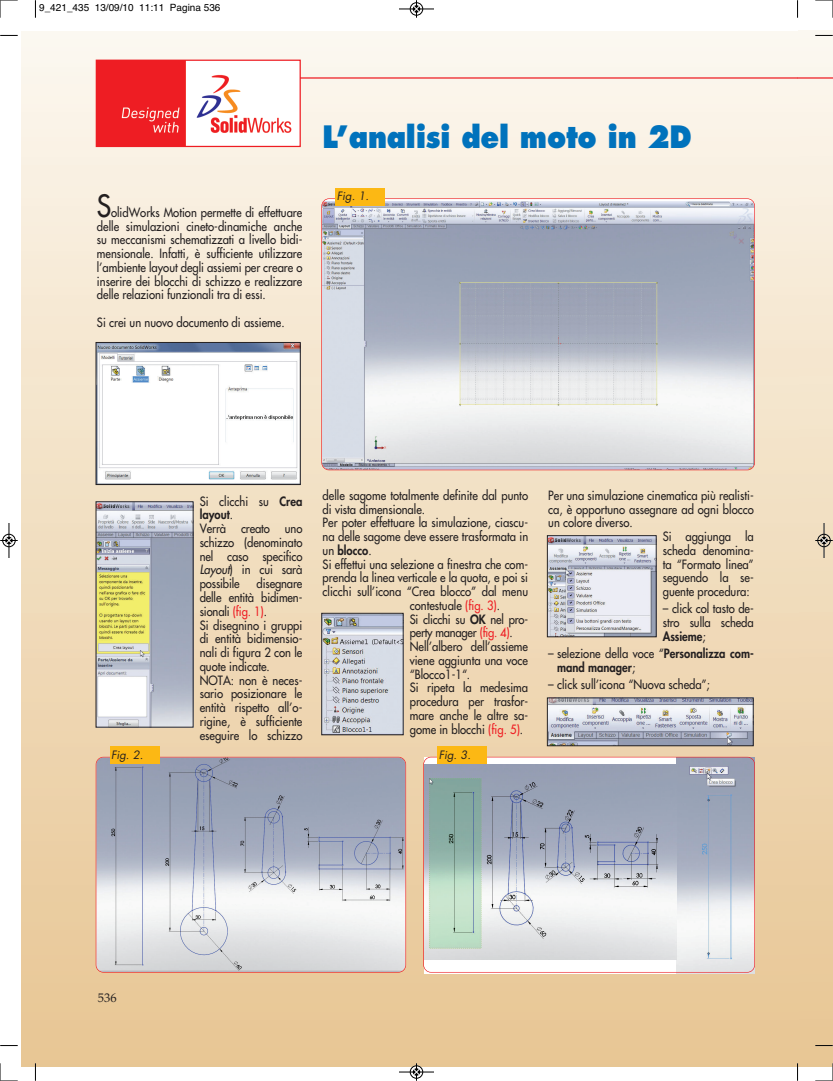
<style>
.page{position:relative;width:833px;height:1081px;background:#fff}
.page>*{position:absolute;margin:0;border:0;box-sizing:border-box;transform-origin:0 0}
.t1{font:800 30px "Futura";letter-spacing:-.01em;color:#0072bc;scale:.9 1}
.t2{font:30px "Futura";color:#231f20;scale:.9 1}
.t3{font:12.5px/13.8px "Futura";color:#231f20;text-align:justify;scale:.9 1}
.t4{font:800 12.5px/13.8px "Futura";color:#231f20;scale:.9 1}
.t5{font:12.5px "Futura";letter-spacing:-.02em;color:#231f20;scale:.9 1}
.t6{font:12.5px "Palatino";color:#231f20}
.t7{font:italic 11.25px "Futura";color:#231f20}
.t8{font:10px "Helvetica";color:#000}
.s1{font-weight:800}
.s2{font-style:italic}
.s3{color:#ee1d23}
.s4{font-weight:400}
</style>
<div class="page">
<div style="left:798px;top:31px;width:35px;height:1035px;background:linear-gradient(to bottom,#fbf7ee,#e7c592)"></div>
<div style="left:21px;top:32px;width:777px;height:1035px;background:linear-gradient(to bottom,#fbf7ee,#e6c391)"></div>
<img style="left:98px;top:344px;width:200px;height:139px">
<div style="left:96px;top:342px;width:204px;height:143px;border:1px solid #231f20"></div>
<img style="left:98px;top:503px;width:93px;height:222px">
<img style="left:323px;top:615px;width:78px;height:118px">
<div style="left:321px;top:613px;width:82px;height:122px;border:1px solid #231f20"></div>
<img style="left:549px;top:537px;width:105px;height:98px">
<div style="left:547px;top:535px;width:109px;height:102px;border:1px solid #231f20"></div>
<img style="left:322px;top:201px;width:432px;height:269px">
<div style="left:321px;top:198px;width:434px;height:272px;border:1px solid #ee1d23;border-radius:8px"></div>
<div style="left:335px;top:188px;width:50px;height:18px;background:#fcb814"></div>
<img style="left:96px;top:757px;width:309px;height:215px;border-radius:7px">
<div style="left:96px;top:757px;width:310px;height:215px;border:1px solid #ee1d23;border-radius:8px"></div>
<div style="left:110px;top:746px;width:49px;height:18px;background:#fcb814"></div>
<img style="left:676px;top:757px;width:78px;height:216px">
<div style="left:424px;top:757px;width:252px;height:216px;background:#fff"></div>
<img style="left:425px;top:764px;width:251px;height:195px">
<div style="left:423px;top:757px;width:332px;height:215px;border:1px solid #ee1d23;border-radius:8px"></div>
<div style="left:437px;top:746px;width:50px;height:18px;background:#fcb814"></div>
<img style="left:549px;top:699px;width:202px;height:45px">
<div style="left:547px;top:697px;width:206px;height:49px;border:1px solid #231f20"></div>
<svg style="left:95px;top:59px;width:738px;height:89px"></svg>
<svg style="left:35px;top:0;width:1px;height:18px"></svg>
<svg style="left:0;top:35px;width:18px;height:1px"></svg>
<svg style="left:797px;top:0;width:1px;height:18px"></svg>
<svg style="left:815px;top:35px;width:17px;height:1px"></svg>
<svg style="left:35px;top:1063px;width:1px;height:17px"></svg>
<svg style="left:0;top:1045px;width:18px;height:1px"></svg>
<svg style="left:797px;top:1063px;width:1px;height:17px"></svg>
<svg style="left:815px;top:1045px;width:17px;height:1px"></svg>
<svg style="left:0;top:0;width:18px;height:18px"></svg>
<svg style="left:815px;top:0;width:18px;height:18px"></svg>
<svg style="left:0;top:1063px;width:18px;height:18px"></svg>
<svg style="left:815px;top:1063px;width:18px;height:18px"></svg>
<div style="left:410px;top:2px;width:13px;height:14px;border:1px solid #fff;border-radius:50%"></div>
<hr style="left:399px;top:9px;width:35px;height:1px;background:#000">
<div style="left:410px;top:3px;width:13px;height:12px;border:1px solid #000;border-radius:50%"></div>
<svg style="left:413px;top:0;width:7px;height:18px"></svg>
<hr style="left:399px;top:1072px;width:35px;height:1px;background:#000">
<div style="left:410px;top:1065px;width:13px;height:13px;border:1px solid #000;border-radius:50%"></div>
<svg style="left:413px;top:1063px;width:7px;height:17px"></svg>
<div style="left:2px;top:534px;width:14px;height:13px;border:1px solid #fff;border-radius:50%"></div>
<hr style="left:9px;top:523px;width:1px;height:35px;background:#000">
<div style="left:3px;top:534px;width:12px;height:13px;border:1px solid #000;border-radius:50%"></div>
<svg style="left:0;top:537px;width:18px;height:7px"></svg>
<hr style="left:823px;top:523px;width:1px;height:35px;background:#000">
<div style="left:817px;top:534px;width:13px;height:13px;border:1px solid #000;border-radius:50%"></div>
<svg style="left:815px;top:537px;width:17px;height:7px"></svg>
<p class="t8" style="left:39px;top:2px;width:183px">9_421_435 13/09/10 11:11 Pagina 536</p>
<h1 class="t2" style="left:97px;top:191px;width:18px">S</h1>
<p class="t3" style="left:97px;top:206px;width:230px;text-indent:14px">olidWorks Motion permette di effettuare delle simulazioni cineto-dinamiche anche su meccanismi schematizzati a livello bidi&shy;mensionale. Infatti, è sufficiente utilizzare l’ambiente layout degli assiemi per creare o inserire dei blocchi di schizzo e realizzare delle relazioni funzionali tra di essi.</p>
<p class="t3" style="left:97px;top:316px;width:210px">Si crei un nuovo documento di assieme.</p>
<h1 class="t1" style="left:323px;top:124px;width:412px">L’analisi del moto in 2D</h1>
<p class="t7" style="left:337px;top:191px;width:36px">Fig. 1.</p>
<p class="t3" style="left:200px;top:495px;width:116px;text-align:left">Si clicchi su <span class="s1">Crea layout</span>.<br>Verrà creato uno schizzo (denominato nel caso specifico<br><span class="s2">Layout</span>) in cui sarà possibile</p>
<p class="t3" style="left:200px;top:577px;width:116px;text-align:left;text-indent:57px">disegnare delle entità bidimen&shy;sionali <span class="s3">(fig. 1)</span>.<br>Si disegnino i gruppi di entità bidimensio&shy;nali di figura 2 con le quote indicate.<br>NOTA: non è neces&shy;sario posizionare le entità rispetto all’o - rigine, è sufficiente ese guire lo schizzo</p>
<p class="t3" style="left:323px;top:489px;width:230px">delle sagome totalmente definite dal punto</p>
<p class="t3" style="left:323px;top:503px;width:115px">di vista dimensionale.</p>
<p class="t3" style="left:323px;top:517px;width:230px">Per poter effettuare la simulazione, ciascu-</p>
<p class="t3" style="left:323px;top:530px;width:230px">na delle sagome deve essere trasformata in</p>
<p class="t4" style="left:323px;top:544px;width:56px"><span class="s4">un</span> blocco<span class="s4">.</span></p>
<p class="t3" style="left:323px;top:558px;width:230px">Si effettui una selezione a finestra che com-</p>
<p class="t3" style="left:323px;top:572px;width:230px">prenda la linea verticale e la quota, e poi si</p>
<p class="t3" style="left:323px;top:585px;width:230px">clicchi sull’icona “Crea blocco” dal menu</p>
<p class="t3" style="left:410px;top:599px;width:102px">contestuale <span class="s3">(fig. 3)</span>.</p>
<p class="t5" style="left:410px;top:613px;width:133px">Si clicchi su <span class="s1">OK</span> nel pro-</p>
<p class="t5" style="left:410px;top:626px;width:116px">perty manager <span class="s3">(fig. 4)</span>.</p>
<p class="t3" style="left:410px;top:640px;width:133px">Nell’albero dell’assieme</p>
<p class="t3" style="left:410px;top:654px;width:133px">viene aggiunta una voce</p>
<p class="t3" style="left:410px;top:668px;width:69px">“Blocco1-1“.</p>
<p class="t3" style="left:410px;top:682px;width:133px">Si ripeta la medesima</p>
<p class="t3" style="left:410px;top:695px;width:133px">procedura per trasfor-</p>
<p class="t3" style="left:410px;top:709px;width:133px">mare anche le altre sa-</p>
<p class="t3" style="left:410px;top:723px;width:128px">gome in blocchi <span class="s3">(fig. 5)</span>.</p>
<p class="t3" style="left:548px;top:489px;width:230px">Per una simulazione cinematica più realisti-</p>
<p class="t3" style="left:548px;top:503px;width:230px">ca, è opportuno assegnare ad ogni blocco</p>
<p class="t3" style="left:548px;top:517px;width:95px">un colore diverso.</p>
<p class="t3" style="left:663px;top:530px;width:103px">Si aggiunga la</p>
<p class="t3" style="left:663px;top:544px;width:103px">scheda denomina-</p>
<p class="t3" style="left:663px;top:558px;width:103px">ta “Formato linea”</p>
<p class="t3" style="left:663px;top:572px;width:103px">seguendo la se-</p>
<p class="t3" style="left:663px;top:585px;width:98px">guente procedura:</p>
<p class="t3" style="left:663px;top:603px;width:103px">– click col tasto de&shy;stro sulla scheda <span class="s1">Assieme</span>;</p>
<p class="t4" style="left:557px;top:647px;width:220px;text-indent:-9px"><span class="s4">– selezione della voce “</span>Personalizza com&shy;mand manager<span class="s4">;</span></p>
<p class="t3" style="left:548px;top:678px;width:181px">– click sull’icona “Nuova scheda”;</p>
<p class="t7" style="left:111px;top:749px;width:36px">Fig. 2.</p>
<p class="t7" style="left:439px;top:749px;width:36px">Fig. 3.</p>
<p class="t6" style="left:98px;top:993px;width:20px">536</p>
</div>
